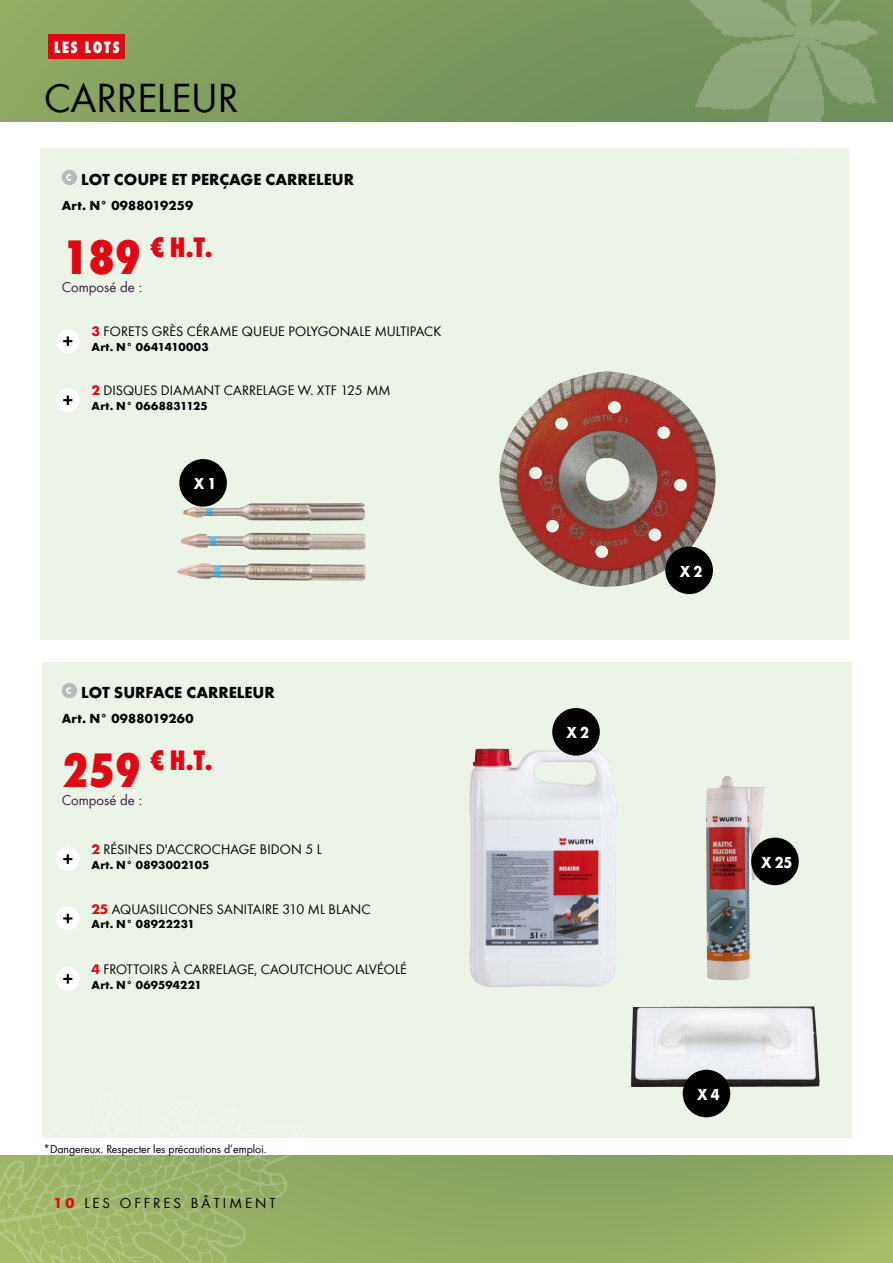
<style>
.page{position:relative;width:893px;height:1263px;background:#fff}
.page>*{position:absolute;margin:0;border:0;box-sizing:border-box;transform-origin:0 0}
.t1{font:42px "Wuerth";color:#000}
.t2{font:800 condensed 29.1px "Wuerth";color:#e30613}
.t3{font:800 condensed 16.95px "Wuerth";letter-spacing:.11em;color:#fff}
.t4{font:700 16.5px "Wuerth";color:#000}
.t5{font:700 16.5px "Wuerth";color:#fff;scale:.9 1}
.t6{font:15px "Wuerth";color:#3e1c47}
.t7{font:15px "Wuerth Global";letter-spacing:.2em;color:#000}
.t8{font:14.25px "Wuerth";letter-spacing:.01em;color:#000}
.t9{font:700 13.5px "Wuerth";letter-spacing:.02em;color:#000}
.t10{font:700 12px "Wuerth";letter-spacing:.025em;color:#000}
.t11{font:12px "Wuerth";color:#000}
.s1{font-size:49.95px}
.s2{font-weight:700;color:#e30613}
</style>
<div class="page">
<div style="left:40px;top:148px;width:809px;height:492px;background:#ebf4e7"></div>
<div style="left:42px;top:662px;width:810px;height:475px;background:#ebf4e7"></div>
<svg style="left:0;top:0;width:893px;height:122px;background:#7e9b5e"></svg>
<div style="left:0;top:1156px;width:893px;height:107px;background:linear-gradient(to bottom,#89a461,#9ab264)"></div>
<svg style="left:688px;top:0;width:190px;height:122px;background:#839f6f"></svg>
<svg style="left:0;top:1137px;width:306px;height:126px;background:#acbf7f"></svg>
<div style="left:49px;top:35px;width:76px;height:24px;background:#e30613"></div>
<div style="left:62px;top:170px;width:15px;height:15px;background:#b9b9b9;border-radius:50%"></div>
<svg style="left:66px;top:174px;width:5px;height:7px"></svg>
<img style="left:177px;top:503px;width:189px;height:76px">
<div style="left:179px;top:459px;width:48px;height:48px;background:#000;border-radius:50%"></div>
<div style="left:56px;top:329px;width:24px;height:24px;background:#fff;border-radius:50%"></div>
<svg style="left:63px;top:336px;width:9px;height:10px"></svg>
<img style="left:499px;top:371px;width:217px;height:217px">
<div style="left:665px;top:546px;width:48px;height:48px;background:#000;border-radius:50%"></div>
<div style="left:56px;top:388px;width:24px;height:24px;background:#fff;border-radius:50%"></div>
<svg style="left:63px;top:395px;width:9px;height:10px"></svg>
<div style="left:62px;top:683px;width:15px;height:15px;background:#b9b9b9;border-radius:50%"></div>
<svg style="left:66px;top:687px;width:5px;height:7px"></svg>
<img style="left:469px;top:748px;width:148px;height:239px">
<div style="left:552px;top:708px;width:48px;height:48px;background:#000;border-radius:50%"></div>
<div style="left:56px;top:847px;width:24px;height:24px;background:#fff;border-radius:50%"></div>
<svg style="left:63px;top:854px;width:9px;height:10px"></svg>
<img style="left:706px;top:776px;width:60px;height:204px">
<div style="left:751px;top:838px;width:48px;height:47px;background:#000;border-radius:50%"></div>
<div style="left:56px;top:906px;width:24px;height:24px;background:#fff;border-radius:50%"></div>
<svg style="left:63px;top:914px;width:9px;height:9px"></svg>
<img style="left:757px;top:1006px;width:57px;height:1px">
<div style="left:683px;top:1070px;width:47px;height:47px;background:#000;border-radius:50%"></div>
<div style="left:56px;top:967px;width:24px;height:24px;background:#fff;border-radius:50%"></div>
<svg style="left:63px;top:974px;width:9px;height:10px"></svg>
<p class="t3" style="left:54px;top:36px;width:67px">LES LOTS</p>
<h1 class="t1" style="left:44px;top:70px;width:196px">CARRELEUR</h1>
<p class="t4" style="left:81px;top:167px;width:274px">LOT COUPE ET PERÇAGE CARRELEUR</p>
<p class="t9" style="left:62px;top:195px;width:133px">Art. N° 0988019259</p>
<h2 class="t2" style="left:62px;top:227px;width:153px"><span class="s1">189</span> € H.T.</h2>
<p class="t6" style="left:62px;top:277px;width:82px">Composé de :</p>
<p class="t8" style="left:92px;top:322px;width:351px"><span class="s2">3</span> FORETS GRÈS CÉRAME QUEUE POLYGONALE MULTIPACK</p>
<p class="t10" style="left:92px;top:338px;width:119px">Art. N° 0641410003</p>
<p class="t8" style="left:92px;top:381px;width:300px"><span class="s2">2</span> DISQUES DIAMANT CARRELAGE W. XTF 125 MM</p>
<p class="t10" style="left:92px;top:397px;width:118px">Art. N° 0668831125</p>
<p class="t5" style="left:194px;top:471px;width:27px">X 1</p>
<p class="t4" style="left:81px;top:680px;width:195px">LOT SURFACE CARRELEUR</p>
<p class="t9" style="left:62px;top:708px;width:133px">Art. N° 0988019260</p>
<h2 class="t2" style="left:62px;top:740px;width:153px"><span class="s1">259</span> € H.T.</h2>
<p class="t6" style="left:62px;top:790px;width:82px">Composé de :</p>
<p class="t5" style="left:567px;top:720px;width:27px">X 2</p>
<p class="t5" style="left:680px;top:559px;width:27px">X 2</p>
<p class="t8" style="left:92px;top:840px;width:232px"><span class="s2">2</span> RÉSINES D'ACCROCHAGE BIDON 5 L</p>
<p class="t10" style="left:92px;top:856px;width:119px">Art. N° 0893002105</p>
<p class="t5" style="left:761px;top:850px;width:36px">X 25</p>
<p class="t8" style="left:92px;top:899px;width:280px"><span class="s2">25</span> AQUASILICONES SANITAIRE 310 ML BLANC</p>
<p class="t10" style="left:92px;top:915px;width:105px">Art. N° 08922231</p>
<p class="t8" style="left:92px;top:960px;width:317px"><span class="s2">4</span> FROTTOIRS À CARRELAGE, CAOUTCHOUC ALVÉOLÉ</p>
<p class="t10" style="left:92px;top:976px;width:112px">Art. N° 069594221</p>
<p class="t11" style="left:44px;top:1141px;width:224px">*Dangereux. Respecter les précautions d’emploi.</p>
<p class="t7" style="left:54px;top:1194px;width:223px"><span class="s2">10</span> LES OFFRES BÂTIMENT</p>
<p class="t5" style="left:697px;top:1082px;width:27px">X 4</p>
</div>
